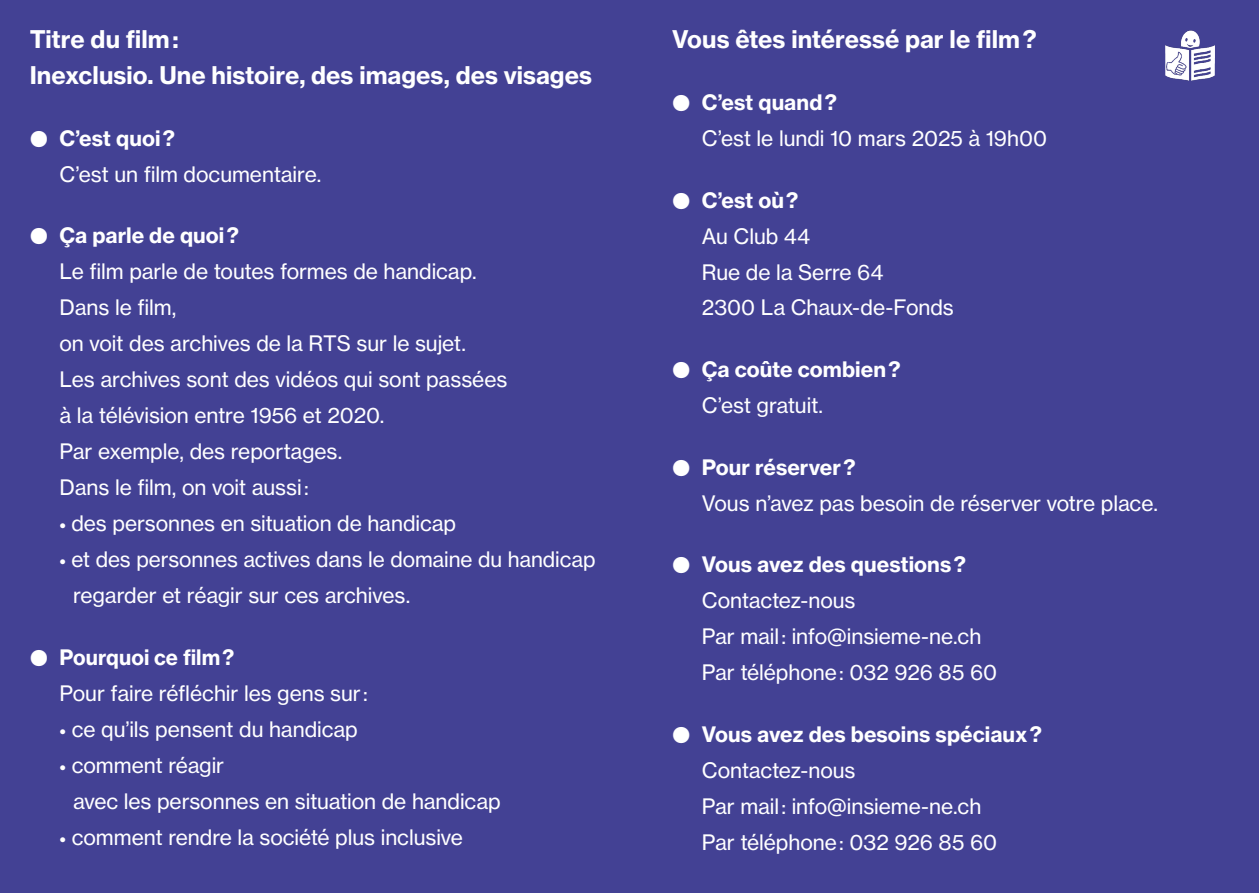
<style>
.page{position:relative;width:1259px;height:893px;background:#434194}
.page>*{position:absolute;margin:0;border:0;box-sizing:border-box;transform-origin:0 0}
.t1{font:24px/36px "N Haas Grotesk TX Pro 75 Bd";color:#fff}
.t2{font:21px/36px "N Haas Grotesk TX Pro 55 Rg";letter-spacing:-.005em;color:#fff}
.t3{font:21px "N Haas Grotesk TX Pro 75 Bd";color:#fff}
.s1{font-family:"Rebond Grotesque"}
</style>
<div class="page">
<img style="left:1165px;top:30px;width:50px;height:51px">
<p class="t1" style="left:30px;top:22px;width:564px">Titre du film :<br>Inexclusio. Une histoire, des images, des visages</p>
<p class="t3" style="left:30px;top:125px;width:147px"><span class="s1">●</span> C’est quoi ?</p>
<p class="t2" style="left:60px;top:156px;width:263px">C’est un film documentaire.</p>
<p class="t3" style="left:30px;top:222px;width:211px"><span class="s1">●</span> Ça parle de quoi ?</p>
<p class="t2" style="left:60px;top:254px;width:449px">Le film parle de toutes formes de handicap.<br>Dans le film,<br>on voit des archives de la RTS sur le sujet.<br>Les archives sont des vidéos qui sont passées à la télévision entre 1956 et 2020.<br>Par exemple, des reportages.<br>Dans le film, on voit aussi :</p>
<p class="t2" style="left:60px;top:506px;width:398px"><span class="s1">•</span> des personnes en situation de handicap</p>
<p class="t2" style="left:73px;top:542px;width:524px;text-indent:-13px"><span class="s1">•</span> et des personnes actives dans le domaine du handicap regarder et réagir sur ces archives.</p>
<p class="t3" style="left:30px;top:644px;width:206px"><span class="s1">●</span> Pourquoi ce film ?</p>
<p class="t2" style="left:60px;top:675px;width:310px">Pour faire réfléchir les gens sur :</p>
<p class="t2" style="left:60px;top:711px;width:300px"><span class="s1">•</span> ce qu’ils pensent du handicap</p>
<p class="t2" style="left:73px;top:747px;width:429px;text-indent:-13px"><span class="s1">•</span> comment réagir<br>avec les personnes en situation de handicap</p>
<p class="t2" style="left:60px;top:819px;width:405px"><span class="s1">•</span> comment rendre la société plus inclusive</p>
<p class="t1" style="left:672px;top:22px;width:366px">Vous êtes intéressé par le film ?</p>
<p class="t3" style="left:672px;top:89px;width:166px"><span class="s1">●</span> C’est quand ?</p>
<p class="t2" style="left:702px;top:120px;width:347px">C’est le lundi 10 mars 2025 à 19h00</p>
<p class="t3" style="left:672px;top:187px;width:128px"><span class="s1">●</span> C’est où ?</p>
<p class="t2" style="left:702px;top:218px;width:254px">Au Club 44<br>Rue de la Serre 64<br>2300 La Chaux-de-Fonds</p>
<p class="t3" style="left:672px;top:356px;width:230px"><span class="s1">●</span> Ça coûte combien ?</p>
<p class="t2" style="left:702px;top:387px;width:123px">C’est gratuit.</p>
<p class="t3" style="left:672px;top:454px;width:185px"><span class="s1">●</span> Pour réserver ?</p>
<p class="t2" style="left:702px;top:485px;width:458px">Vous n’avez pas besoin de réserver votre place.</p>
<p class="t3" style="left:672px;top:551px;width:295px"><span class="s1">●</span> Vous avez des questions ?</p>
<p class="t2" style="left:702px;top:582px;width:297px">Contactez-nous<br>Par mail : info@insieme-ne.ch<br>Par téléphone : 032 926 85 60</p>
<p class="t3" style="left:672px;top:721px;width:371px"><span class="s1">●</span> Vous avez des besoins spéciaux ?</p>
<p class="t2" style="left:702px;top:752px;width:297px">Contactez-nous<br>Par mail : info@insieme-ne.ch<br>Par téléphone : 032 926 85 60</p>
</div>
